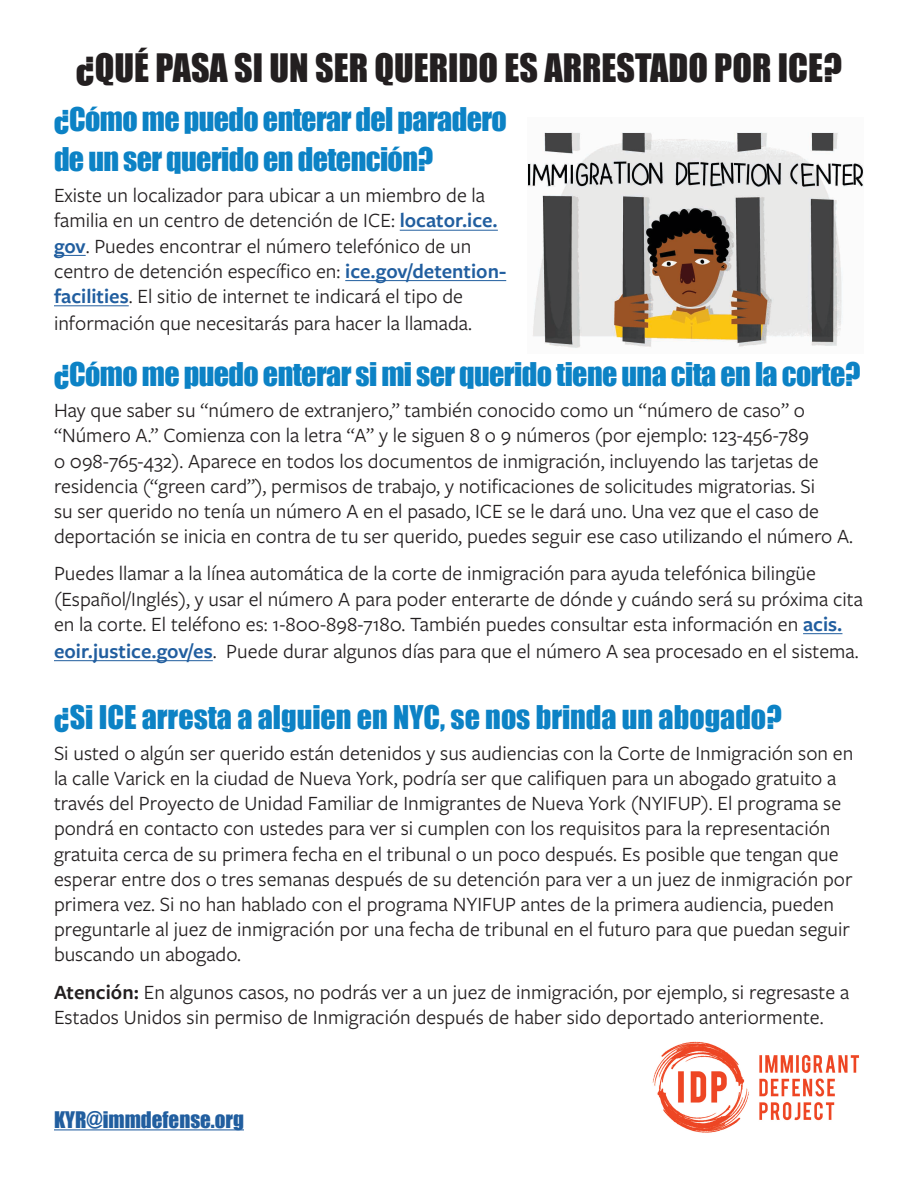
<style>
.page{position:relative;width:918px;height:1188px;background:#fff}
.page>*{position:absolute;margin:0;border:0;box-sizing:border-box;transform-origin:0 0}
.t1{font:36px "Impact";color:#231f20}
.t2{font:30px/39.6px "Impact";letter-spacing:-.02em;color:#0c82c5}
.t3{font:30px "Impact";color:#0c82c5}
.t4{font:21px/25.2px "Freight Sans Pro";color:#231f20}
.t5{font:21px "Impact";color:#215e9f}
.s1{font-weight:600;color:#215e9f}
.s2{font-weight:600}
</style>
<div class="page">
<img style="left:528px;top:132px;width:335px;height:216px">
<hr style="left:400px;top:230px;width:98px;height:1px;background:#215e9f">
<hr style="left:54px;top:255px;width:32px;height:1px;background:#215e9f">
<hr style="left:345px;top:280px;width:161px;height:1px;background:#215e9f">
<hr style="left:54px;top:306px;width:75px;height:1px;background:#215e9f">
<hr style="left:803px;top:633px;width:39px;height:1px;background:#215e9f">
<hr style="left:54px;top:660px;width:159px;height:1px;background:#215e9f">
<hr style="left:54px;top:1129px;width:190px;height:1px;background:#215e9f">
<img style="left:652px;top:1041px;width:207px;height:92px">
<h1 class="t1" style="left:76px;top:40px;width:767px">¿QUÉ PASA SI UN SER QUERIDO ES ARRESTADO POR ICE?</h1>
<h2 class="t2" style="left:54px;top:99px;width:454px">¿Cómo me puedo enterar del paradero de un ser querido en detención?</h2>
<p class="t4" style="left:54px;top:182px;width:454px">Existe un localizador para ubicar a un miembro de la familia en un centro de detención de ICE: <span class="s1">locator.ice. gov</span>. Puedes encontrar el número telefónico de un centro de detención específico en: <span class="s1">ice.gov/detention&shy;facilities</span>. El sitio de internet te indicará el tipo de información que necesitarás para hacer la llamada.</p>
<h2 class="t2" style="left:54px;top:354px;width:808px">¿Cómo me puedo enterar si mi ser querido tiene una cita en la corte?</h2>
<p class="t4" style="left:54px;top:397px;width:801px">Hay que saber su “número de extranjero,” también conocido como un “número de caso” o “Número A.” Comienza con la letra “A” y le siguen 8 o 9 números (por ejemplo: 123-456-789<br>o 098-765-432). Aparece en todos los documentos de inmigración, incluyendo las tarjetas de residencia (“green card”), permisos de trabajo, y notificaciones de solicitudes migratorias. Si<br>su ser querido no tenía un número A en el pasado, ICE se le dará uno. Una vez que el caso de deportación se inicia en contra de tu ser querido, puedes seguir ese caso utilizando el número A.</p>
<p class="t4" style="left:54px;top:560px;width:811px;line-height:25.8px">Puedes llamar a la línea automática de la corte de inmigración para ayuda telefónica bilingüe (Español/Inglés), y usar el número A para poder enterarte de dónde y cuándo será su próxima cita en la corte. El teléfono es: 1-800-898-7180. También puedes consultar esta información en <span class="s1">acis. eoir.justice.gov/es</span>. Puede durar algunos días para que el número A sea procesado en el sistema.</p>
<h2 class="t3" style="left:54px;top:694px;width:730px">¿Si ICE arresta a alguien en NYC, se nos brinda un abogado?</h2>
<p class="t4" style="left:54px;top:740px;width:801px">Si usted o algún ser querido están detenidos y sus audiencias con la Corte de Inmigración son en la calle Varick en la ciudad de Nueva York, podría ser que califiquen para un abogado gratuito a través del Proyecto de Unidad Familiar de Inmigrantes de Nueva York (NYIFUP). El programa se pondrá en contacto con ustedes para ver si cumplen con los requisitos para la representación gratuita cerca de su primera fecha en el tribunal o un poco después. Es posible que tengan que esperar entre dos o tres semanas después de su detención para ver a un juez de inmigración por primera vez. Si no han hablado con el programa NYIFUP antes de la primera audiencia, pueden preguntarle al juez de inmigración por una fecha de tribunal en el futuro para que puedan seguir buscando un abogado.</p>
<p class="t4" style="left:54px;top:978px;width:797px"><span class="s2">Atención:</span> En algunos casos, no podrás ver a un juez de inmigración, por ejemplo, si regresaste a<br>Estados Unidos sin permiso de Inmigración después de haber sido deportado anteriormente.</p>
<p class="t5" style="left:54px;top:1103px;width:192px">KYR@immdefense.org</p>
</div>
